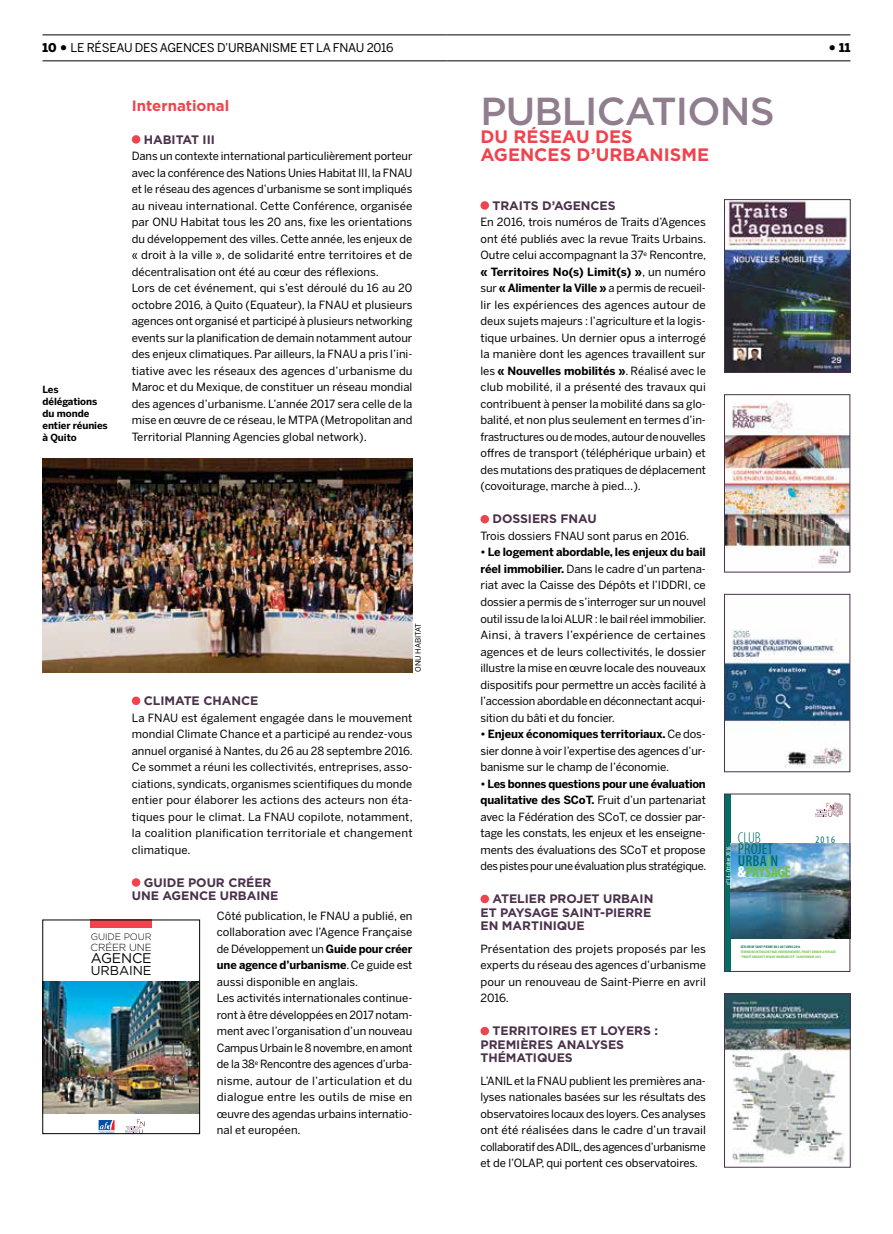
<style>
.page{position:relative;width:893px;height:1234px;background:#fff}
.page>*{position:absolute;margin:0;border:0;box-sizing:border-box;transform-origin:0 0}
.t1{font:500 39px "Gotham";letter-spacing:-.02em;color:#907e8e}
.t2{font:700 18px/18px "Gotham";color:#ef444e}
.t3{font:700 condensed 15.75px/11.4px "Myriad Pro";letter-spacing:-.025em;color:#72bf44}
.t4{font:300 condensed 15.75px "Myriad Pro";color:#007067}
.t5{font:700 15px "Gotham";color:#ef444e}
.t6{font:13.95px "Gotham";letter-spacing:-.01em;color:#000}
.t7{font:12.9px "Gotham";letter-spacing:-.01em;color:#000}
.t8{font:700 12.3px/13.5px "Gotham";letter-spacing:-.005em;color:#4b314b}
.t9{font:12px "Benton Sans";letter-spacing:-.02em;color:#000}
.t10{font:900 12px "Benton Sans";color:#000}
.t11{font:11.25px/16.5px "Benton Sans";letter-spacing:-.005em;color:#000;text-align:justify}
.t12{font:300 10.35px "Gotham";letter-spacing:-.01em;color:#000}
.t13{font:condensed 10.2px "Myriad Pro";color:#007067}
.t14{font:700 9.75px/12px "Benton Sans";letter-spacing:-.01em;color:#000}
.t15{font:300 9.45px "Gotham";letter-spacing:-.01em;color:#000}
.t16{font:7.5px "Benton Sans";letter-spacing:-.005em;color:#000}
.t17{font:condensed 6.3px "Myriad Pro";color:#fff}
.t18{font:700 condensed 3.6px/4.3px "Myriad Pro";letter-spacing:.02em;color:#72bf44}
.t19{font:700 condensed 3.6px "Myriad Pro";letter-spacing:.02em;color:#007067}
.s1{font-weight:900}
.s2{font-weight:900;font-size:18px}
.s3{font-size:18px}
.s4{font-weight:700}
.s5{font-weight:400;color:#007067}
.s6{font-weight:600;color:#007067}
.s7{font-weight:600}
.s8{font-weight:900;color:#fff}
</style>
<div class="page">
<hr style="left:43px;top:35px;width:403px;height:1px;background:#000">
<hr style="left:43px;top:61px;width:403px;height:1px;background:#000">
<hr style="left:446px;top:35px;width:404px;height:1px;background:#000">
<hr style="left:446px;top:61px;width:404px;height:1px;background:#000">
<div style="left:132px;top:135px;width:8px;height:9px;background:#ef444e;border-radius:50%"></div>
<div style="left:132px;top:696px;width:8px;height:9px;background:#ef444e;border-radius:50%"></div>
<div style="left:132px;top:878px;width:8px;height:8px;background:#ef444e;border-radius:50%"></div>
<img style="left:43px;top:458px;width:369px;height:214px">
<img style="left:45px;top:981px;width:153px;height:132px">
<svg style="left:99px;top:1120px;width:16px;height:11px"></svg>
<svg style="left:125px;top:1119px;width:20px;height:12px"></svg>
<div style="left:91px;top:919px;width:61px;height:8px;background:#ef444e"></div>
<div style="left:43px;top:919px;width:157px;height:214px;border:1px solid #000"></div>
<div style="left:480px;top:201px;width:9px;height:9px;background:#ef444e;border-radius:50%"></div>
<div style="left:480px;top:515px;width:9px;height:8px;background:#ef444e;border-radius:50%"></div>
<div style="left:480px;top:894px;width:9px;height:9px;background:#ef444e;border-radius:50%"></div>
<div style="left:480px;top:1026px;width:9px;height:9px;background:#ef444e;border-radius:50%"></div>
<img style="left:726px;top:995px;width:122px;height:170px">
<div style="left:724px;top:993px;width:126px;height:174px;border:1px solid #4b314b"></div>
<img style="left:726px;top:401px;width:122px;height:167px">
<div style="left:724px;top:394px;width:126px;height:178px;border:1px solid #4b314b"></div>
<img style="left:726px;top:629px;width:122px;height:139px">
<div style="left:724px;top:594px;width:126px;height:177px;border:1px solid #4b314b"></div>
<svg style="left:815px;top:802px;width:28px;height:15px"></svg>
<div style="left:724px;top:793px;width:7px;height:178px;background:#007067"></div>
<img style="left:731px;top:843px;width:117px;height:95px">
<div style="left:724px;top:793px;width:126px;height:178px;border:1px solid #4b314b"></div>
<img style="left:726px;top:201px;width:122px;height:169px">
<div style="left:724px;top:199px;width:126px;height:173px;border:1px solid #4b314b"></div>
<p class="t9" style="left:43px;top:41px;width:352px"><span class="s1">10</span> <span class="s2">•</span> LE RÉSEAU DES AGENCES D’URBANISME ET LA FNAU 2016</p>
<p class="t10" style="left:828px;top:41px;width:24px"><span class="s3">•</span> 11</p>
<p class="t14" style="left:43px;top:383px;width:67px">Les délégations du monde entier réunies à Quito</p>
<h3 class="t5" style="left:132px;top:95px;width:99px">International</h3>
<p class="t8" style="left:144px;top:132px;width:72px">HABITAT III</p>
<p class="t11" style="left:132px;top:148px;width:282px;text-align:left">Dans un contexte international particulièrement porteur avec la conférence des Nations Unies Habitat III, la FNAU et le réseau des agences d’urbanisme se sont impliqués au niveau international. Cette Conférence, organisée par ONU Habitat tous les 20 ans, fixe les orientations du développement des villes. Cette année, les enjeux de « droit à la ville », de solidarité entre territoires et de décentralisation ont été au cœur des réflexions.<br>Lors de cet événement, qui s’est déroulé du 16 au 20 octobre 2016, à Quito (Equateur), la FNAU et plusieurs agences ont organisé et participé à plusieurs networking events sur la planification de demain notamment autour des enjeux climatiques. Par ailleurs, la FNAU a pris l’ini&shy;tiative avec les réseaux des agences d’urbanisme du Maroc et du Mexique, de constituer un réseau mondial des agences d’urbanisme. L’année 2017 sera celle de la mise en œuvre de ce réseau, le MTPA (Metropolitan and Territorial Planning Agencies global network).</p>
<p class="t16" style="left:414px;top:672px;width:51px;rotate:-90deg">ONU HABITAT</p>
<p class="t8" style="left:144px;top:693px;width:116px">CLIMATE CHANCE</p>
<p class="t11" style="left:132px;top:709px;width:282px">La FNAU est également engagée dans le mouvement mondial Climate Chance et a participé au rendez-vous annuel organisé à Nantes, du 26 au 28 septembre 2016.<br>Ce sommet a réuni les collectivités, entreprises, asso&shy;ciations, syndicats, organismes scientifiques du monde entier pour élaborer les actions des acteurs non éta&shy;tiques pour le climat. La FNAU copilote, notamment, la coalition planification territoriale et changement climatique.</p>
<p class="t8" style="left:132px;top:875px;width:148px;text-align:center">GUIDE POUR CRÉER<br>UNE AGENCE URBAINE</p>
<p class="t11" style="left:217px;top:907px;width:197px;text-align:left">Côté publication, le FNAU a publié, en collaboration avec l’Agence Française de Développement un <span class="s4">Guide pour créer une agence d’urbanisme</span>. Ce guide est aussi disponible en anglais.<br>Les activités internationales continue&shy;ront à être développées en 2017 notam&shy;ment avec l’organisation d’un nouveau Campus Urbain le 8 novembre, en amont de la 38<sup>e</sup> Rencontre des agences d’urba&shy;nisme, autour de l’articulation et du dialogue entre les outils de mise en œuvre des agendas urbains internatio&shy;nal et européen.</p>
<p class="t15" style="left:91px;top:930px;width:62px">GUIDE POUR</p>
<p class="t12" style="left:91px;top:940px;width:63px">CRÉER UNE</p>
<p class="t6" style="left:91px;top:949px;width:62px">AGENCE</p>
<p class="t7" style="left:91px;top:962px;width:62px">URBAINE</p>
<h1 class="t1" style="left:480px;top:86px;width:296px">PUBLICATIONS</h1>
<h2 class="t2" style="left:480px;top:128px;width:230px">DU RÉSEAU DES<br>AGENCES D’URBANISME</h2>
<p class="t8" style="left:493px;top:198px;width:124px">TRAITS D’AGENCES</p>
<p class="t11" style="left:480px;top:214px;width:227px">En 2016, trois numéros de Traits d’Agences ont été publiés avec la revue Traits Urbains.<br>Outre celui accompagnant la 37<sup>e</sup> Rencontre, <span class="s4">« Territoires No(s) Limit(s) »</span>, un numéro sur <span class="s4">« Alimenter la Ville »</span> a permis de recueil&shy;lir les expériences des agences autour de deux sujets majeurs : l’agriculture et la logis&shy;tique urbaines. Un dernier opus a interrogé la manière dont les agences travaillent sur les <span class="s4">« Nouvelles mobilités »</span>. Réalisé avec le club mobilité, il a présenté des travaux qui contribuent à penser la mobilité dans sa glo&shy;balité, et non plus seulement en termes d’in&shy;frastructures ou de modes, autour de nouvelles offres de transport (téléphérique urbain) et des mutations des pratiques de déplacement (covoiturage, marche à pied…).</p>
<p class="t8" style="left:493px;top:512px;width:106px">DOSSIERS FNAU</p>
<p class="t11" style="left:480px;top:527px;width:210px">Trois dossiers FNAU sont parus en 2016.</p>
<p class="t11" style="left:480px;top:544px;width:227px"><span class="s4">• Le logement abordable, les enjeux du bail réel immobilier.</span> Dans le cadre d’un partena&shy;riat avec la Caisse des Dépôts et l’IDDRI, ce dossier a permis de s’interroger sur un nouvel outil issu de la loi ALUR : le bail réel immobilier.<br>Ainsi, à travers l’expérience de certaines agences et de leurs collectivités, le dossier illustre la mise en œuvre locale des nouveaux dispositifs pour permettre un accès facilité à l’accession abordable en déconnectant acqui&shy;sition du bâti et du foncier.</p>
<p class="t11" style="left:480px;top:725px;width:227px"><span class="s4">• Enjeux économiques territoriaux.</span> Ce dos&shy;sier donne à voir l’expertise des agences d’ur&shy;banisme sur le champ de l’économie.</p>
<p class="t11" style="left:480px;top:775px;width:227px"><span class="s4">• Les bonnes questions pour une évaluation qualitative des SCoT.</span> Fruit d’un partenariat avec la Fédération des SCoT, ce dossier par&shy;tage les constats, les enjeux et les enseigne&shy;ments des évaluations des SCoT et propose des pistes pour une évaluation plus stratégique.</p>
<p class="t8" style="left:480px;top:891px;width:174px;text-indent:12px">ATELIER PROJET URBAIN<br>ET PAYSAGE SAINT-PIERRE<br>EN MARTINIQUE</p>
<p class="t11" style="left:480px;top:940px;width:227px">Présentation des projets proposés par les experts du réseau des agences d’urbanisme pour un renouveau de Saint-Pierre en avril 2016.</p>
<p class="t8" style="left:480px;top:1023px;width:179px;text-indent:12px">TERRITOIRES ET LOYERS :<br>PREMIÈRES ANALYSES<br>THÉMATIQUES</p>
<p class="t11" style="left:480px;top:1072px;width:227px">L’ANIL et la FNAU publient les premières ana&shy;lyses nationales basées sur les résultats des observatoires locaux des loyers. Ces analyses ont été réalisées dans le cadre d’un travail collaboratif des ADIL, des agences d’urbanisme et de l’OLAP, qui portent ces observatoires.</p>
<h3 class="t4" style="left:738px;top:829px;width:25px">CLUB</h3>
<h3 class="t3" style="left:738px;top:843px;width:55px"><span class="s5">PROJET<br></span><span class="s6">URBA</span><span class="s7">I</span><span class="s6">N </span><span class="s8">&amp;</span>PAYSAGE</h3>
<p class="t17" style="left:725px;top:885px;width:40px;rotate:-90deg">n°14 <sup>.</sup> Octobre 2016</p>
<p class="t13" style="left:815px;top:833px;width:21px">2016</p>
<p class="t19" style="left:741px;top:944px;width:61px">ATELIER DE SAINT-PIERRE DU 2 AU 7 AVRIL 2016</p>
<p class="t18" style="left:741px;top:949px;width:97px">SÉMINAIRE INTERCLUB FNAU, ENVIRONNEMENT, PROJET URBAIN &amp; PAYSAGE ‘‘PROJET URBAIN ET RISQUE INONDABILITÉ’’ 20 NOVEMBRE 2015</p>
</div>
